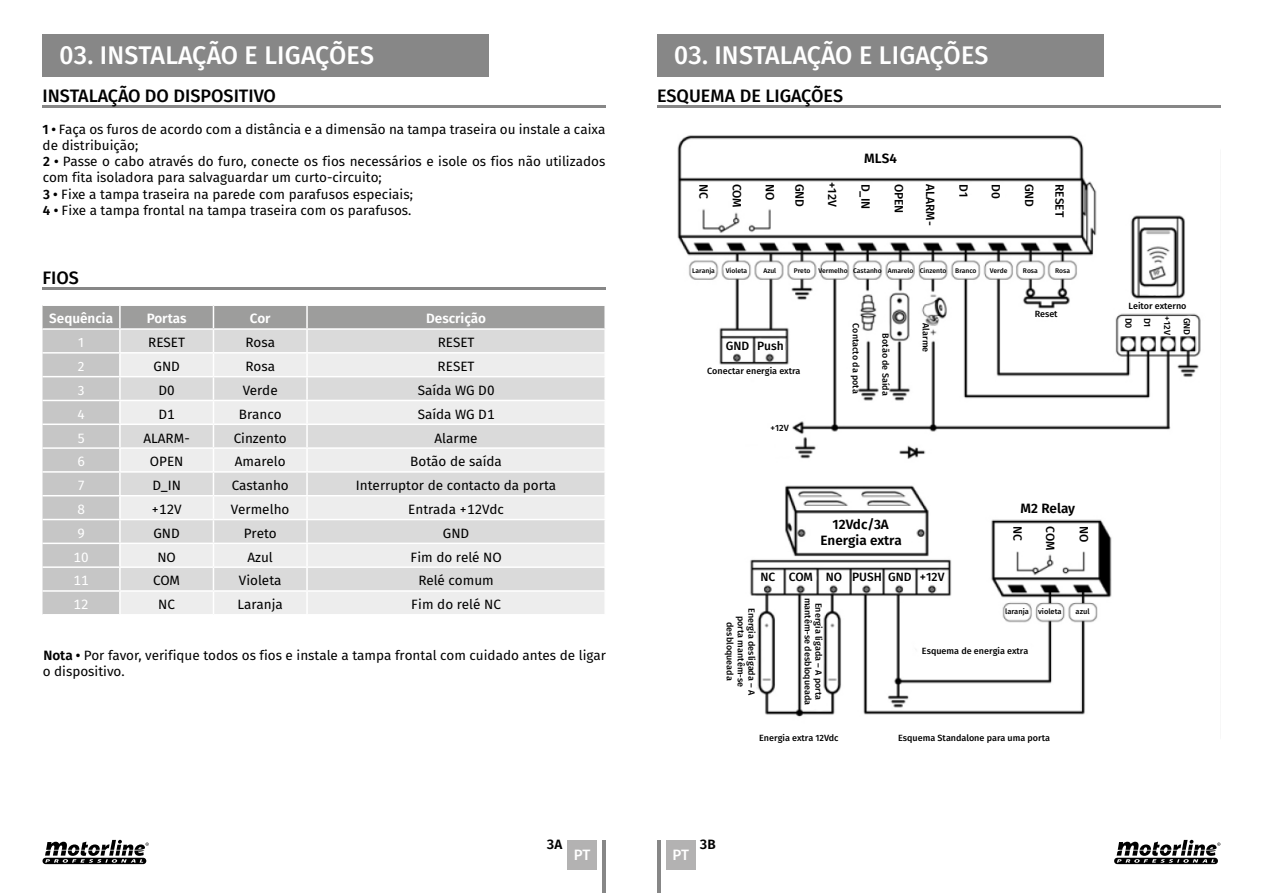
<style>
.page{position:relative;width:1263px;height:893px;background:#fff}
.page>*{position:absolute;margin:0;border:0;box-sizing:border-box;transform-origin:0 0}
.t1{font:500 25.5px "Fira Sans";letter-spacing:.01em;color:#fff}
.t2{font:500 18px "Fira Sans";color:#000}
.t3{font:500 15px "Fira Sans";color:#fff}
.t4{font:13.5px/16.2px "Fira Sans";color:#000}
.t5{font:600 13.5px/16.2px "Fira Sans";color:#000;text-align:center}
.t6{font:600 13.5px "Fira Sans";color:#fff}
.t7{font:13.5px "Fira Sans";color:#fff}
.t8{font:500 12px "Fira Sans";color:#000}
.t9{font:500 9px/10.8px "Fira Sans";color:#000;text-align:center}
.t10{font:500 7.5px "Fira Sans";color:#000}
.t11{font:500 6.75px "Fira Sans";color:#000}
.s1{font-weight:600}
</style>
<div class="page">
<div style="left:657px;top:34px;width:446px;height:43px;background:#878787"></div>
<div style="left:43px;top:34px;width:446px;height:43px;background:#878787"></div>
<hr style="left:43px;top:105px;width:563px;height:3px;background:#878787">
<hr style="left:657px;top:105px;width:563px;height:3px;background:#878787">
<div style="left:666px;top:840px;width:30px;height:29px;background:#b3b2b2"></div>
<div style="left:567px;top:840px;width:30px;height:29px;background:#b3b2b2"></div>
<hr style="left:603px;top:840px;width:3px;height:53px;background:#878787">
<hr style="left:657px;top:840px;width:3px;height:53px;background:#878787">
<hr style="left:43px;top:287px;width:563px;height:3px;background:#878787">
<img style="left:677px;top:135px;width:524px;height:582px">
<svg style="left:1114px;top:840px;width:106px;height:24px"></svg>
<svg style="left:43px;top:840px;width:106px;height:24px"></svg>
<svg style="left:43px;top:305px;width:562px;height:309px;background:#dcdcdc"></svg>
<hr style="left:307px;top:590px;width:299px;height:2px;background:#fff">
<hr style="left:306px;top:592px;width:2px;height:22px;background:#fff">
<hr style="left:604px;top:592px;width:2px;height:22px;background:#fff">
<h1 class="t1" style="left:60px;top:35px;width:316px">03. INSTALAÇÃO E LIGAÇÕES</h1>
<h1 class="t1" style="left:674px;top:35px;width:316px">03. INSTALAÇÃO E LIGAÇÕES</h1>
<h2 class="t2" style="left:43px;top:81px;width:235px">INSTALAÇÃO DO DISPOSITIVO</h2>
<h2 class="t2" style="left:657px;top:81px;width:188px">ESQUEMA DE LIGAÇÕES</h2>
<p class="t4" style="left:42px;top:121px;width:565px"><span class="s1">1 •</span> Faça os furos de acordo com a distância e a dimensão na tampa traseira ou instale a caixa de distribuição;<br><span class="s1">2 •</span> Passe o cabo através do furo, conecte os fios necessários e isole os fios não utilizados com fita isoladora para salvaguardar um curto-circuito;<br><span class="s1">3 •</span> Fixe a tampa traseira na parede com parafusos especiais;<br><span class="s1">4 •</span> Fixe a tampa frontal na tampa traseira com os parafusos.</p>
<p class="t8" style="left:713px;top:184px;width:16px;rotate:90deg">NC</p>
<p class="t8" style="left:746px;top:184px;width:26px;rotate:90deg">COM</p>
<p class="t8" style="left:780px;top:184px;width:18px;rotate:90deg">NO</p>
<p class="t5" style="left:864px;top:149px;width:34px">MLS4</p>
<p class="t8" style="left:842px;top:182px;width:26px;rotate:90deg">+12V</p>
<p class="t8" style="left:909px;top:184px;width:31px;rotate:90deg">OPEN</p>
<p class="t8" style="left:940px;top:184px;width:43px;rotate:90deg">ALARM-</p>
<p class="t8" style="left:1006px;top:184px;width:16px;rotate:90deg">D0</p>
<p class="t8" style="left:1039px;top:184px;width:25px;rotate:90deg">GND</p>
<p class="t8" style="left:809px;top:184px;width:25px;rotate:90deg">GND</p>
<p class="t8" style="left:875px;top:184px;width:27px;rotate:90deg">D_IN</p>
<p class="t8" style="left:973px;top:184px;width:15px;rotate:90deg">D1</p>
<p class="t8" style="left:1069px;top:184px;width:35px;rotate:90deg">RESET</p>
<h2 class="t2" style="left:43px;top:263px;width:38px">FIOS</h2>
<p class="t11" style="left:692px;top:265px;width:24px">Laranja</p>
<p class="t11" style="left:726px;top:265px;width:23px">Violeta</p>
<p class="t11" style="left:763px;top:265px;width:14px">Azul</p>
<p class="t11" style="left:794px;top:265px;width:154px">Preto Vermelho Castanho Amarelo Cinzento</p>
<p class="t11" style="left:955px;top:265px;width:23px">Branco</p>
<p class="t11" style="left:990px;top:265px;width:19px">Verde</p>
<p class="t11" style="left:1023px;top:265px;width:16px">Rosa</p>
<p class="t11" style="left:1055px;top:265px;width:16px">Rosa</p>
<p class="t6" style="left:49px;top:308px;width:65px">Sequência</p>
<p class="t6" style="left:147px;top:308px;width:41px">Portas</p>
<p class="t6" style="left:250px;top:308px;width:22px">Cor</p>
<p class="t6" style="left:426px;top:308px;width:62px">Descrição</p>
<p class="t7" style="left:78px;top:332px;width:7px">1</p>
<p class="t4" style="left:148px;top:334px;width:38px">RESET</p>
<p class="t4" style="left:245px;top:334px;width:31px">Rosa</p>
<p class="t4" style="left:438px;top:334px;width:38px">RESET</p>
<p class="t7" style="left:78px;top:356px;width:8px">2</p>
<p class="t4" style="left:153px;top:358px;width:28px">GND</p>
<p class="t4" style="left:245px;top:358px;width:31px">Rosa</p>
<p class="t4" style="left:438px;top:358px;width:38px">RESET</p>
<p class="t7" style="left:78px;top:380px;width:8px">3</p>
<p class="t4" style="left:159px;top:382px;width:18px">D0</p>
<p class="t4" style="left:243px;top:382px;width:37px">Verde</p>
<p class="t4" style="left:418px;top:382px;width:78px">Saída WG D0</p>
<p class="t7" style="left:78px;top:404px;width:9px">4</p>
<p class="t4" style="left:159px;top:405px;width:18px">D1</p>
<p class="t4" style="left:239px;top:405px;width:44px">Branco</p>
<p class="t4" style="left:418px;top:405px;width:78px">Saída WG D1</p>
<p class="t7" style="left:77px;top:428px;width:9px">5</p>
<p class="t4" style="left:143px;top:429px;width:48px">ALARM-</p>
<p class="t4" style="left:234px;top:429px;width:55px">Cinzento</p>
<p class="t4" style="left:434px;top:429px;width:45px">Alarme</p>
<p class="t7" style="left:77px;top:451px;width:9px">6</p>
<p class="t4" style="left:150px;top:453px;width:35px">OPEN</p>
<p class="t4" style="left:235px;top:453px;width:52px">Amarelo</p>
<p class="t4" style="left:410px;top:453px;width:93px">Botão de saída</p>
<p class="t7" style="left:77px;top:475px;width:9px">7</p>
<p class="t4" style="left:152px;top:477px;width:30px">D_IN</p>
<p class="t4" style="left:232px;top:477px;width:59px">Castanho</p>
<p class="t4" style="left:356px;top:477px;width:202px">Interruptor de contacto da porta</p>
<p class="t7" style="left:77px;top:499px;width:9px">8</p>
<p class="t4" style="left:152px;top:501px;width:32px">+12V</p>
<p class="t4" style="left:231px;top:501px;width:60px">Vermelho</p>
<p class="t4" style="left:408px;top:501px;width:97px">Entrada +12Vdc</p>
<p class="t7" style="left:77px;top:523px;width:9px">9</p>
<p class="t4" style="left:153px;top:525px;width:28px">GND</p>
<p class="t4" style="left:244px;top:525px;width:34px">Preto</p>
<p class="t4" style="left:443px;top:525px;width:28px">GND</p>
<p class="t7" style="left:74px;top:547px;width:17px">10</p>
<p class="t4" style="left:157px;top:548px;width:20px">NO</p>
<p class="t4" style="left:247px;top:548px;width:27px">Azul</p>
<p class="t4" style="left:410px;top:548px;width:93px">Fim do relé NO</p>
<p class="t7" style="left:74px;top:570px;width:17px">11</p>
<p class="t4" style="left:153px;top:572px;width:29px">COM</p>
<p class="t4" style="left:239px;top:572px;width:44px">Violeta</p>
<p class="t4" style="left:418px;top:572px;width:77px">Relé comum</p>
<p class="t7" style="left:74px;top:594px;width:17px">12</p>
<p class="t4" style="left:158px;top:596px;width:18px">NC</p>
<p class="t4" style="left:238px;top:596px;width:47px">Laranja</p>
<p class="t4" style="left:411px;top:596px;width:91px">Fim do relé NC</p>
<p class="t4" style="left:43px;top:647px;width:565px"><span class="s1">Nota •</span> Por favor, verifique todos os fios e instale a tampa frontal com cuidado antes de ligar o dispositivo.</p>
<p class="t8" style="left:726px;top:336px;width:59px">GND Push</p>
<p class="t9" style="left:707px;top:365px;width:95px">Conectar energia extra</p>
<p class="t9" style="left:771px;top:422px;width:20px">+12V</p>
<p class="t9" style="left:862px;top:323px;width:72px;rotate:90deg">Contacto da pota</p>
<p class="t9" style="left:891px;top:333px;width:63px;rotate:90deg">Botão de Saída</p>
<p class="t9" style="left:932px;top:323px;width:30px;rotate:90deg">Alarme</p>
<p class="t5" style="left:820px;top:516px;width:83px">12Vdc/3A<br>Energia extra</p>
<p class="t8" style="left:760px;top:567px;width:185px">NC COM NO PUSH GND +12V</p>
<p class="t9" style="left:1035px;top:307px;width:25px">Reset</p>
<p class="t5" style="left:1020px;top:499px;width:56px">M2 Relay</p>
<p class="t8" style="left:1027px;top:526px;width:16px;rotate:90deg">NC</p>
<p class="t8" style="left:1060px;top:526px;width:26px;rotate:90deg">COM</p>
<p class="t8" style="left:1094px;top:526px;width:18px;rotate:90deg">NO</p>
<p class="t9" style="left:757px;top:608px;width:89px;rotate:90deg">Energia desligada – A porta mantêm-se desbloqueada</p>
<p class="t9" style="left:824px;top:598px;width:109px;rotate:90deg">Energia ligada – A porta mantêm-se desbloqueada</p>
<p class="t10" style="left:1005px;top:606px;width:25px">laranja</p>
<p class="t10" style="left:1038px;top:606px;width:25px">violeta</p>
<p class="t9" style="left:922px;top:645px;width:108px">Esquema de energia extra</p>
<p class="t10" style="left:1076px;top:606px;width:16px">azul</p>
<p class="t9" style="left:759px;top:732px;width:81px">Energia extra 12Vdc</p>
<p class="t9" style="left:898px;top:732px;width:153px">Esquema Standalone para uma porta</p>
<p class="t9" style="left:1128px;top:300px;width:60px">Leitor externo</p>
<p class="t9" style="left:1134px;top:318px;width:12px;rotate:90deg">D0</p>
<p class="t9" style="left:1153px;top:318px;width:11px;rotate:90deg">D1</p>
<p class="t9" style="left:1173px;top:316px;width:20px;rotate:90deg">+12V</p>
<p class="t9" style="left:1193px;top:318px;width:19px;rotate:90deg">GND</p>
<p class="t5" style="left:547px;top:836px;width:17px">3A</p>
<p class="t5" style="left:700px;top:836px;width:17px">3B</p>
<p class="t3" style="left:574px;top:842px;width:18px">PT</p>
<p class="t3" style="left:672px;top:842px;width:18px">PT</p>
</div>
